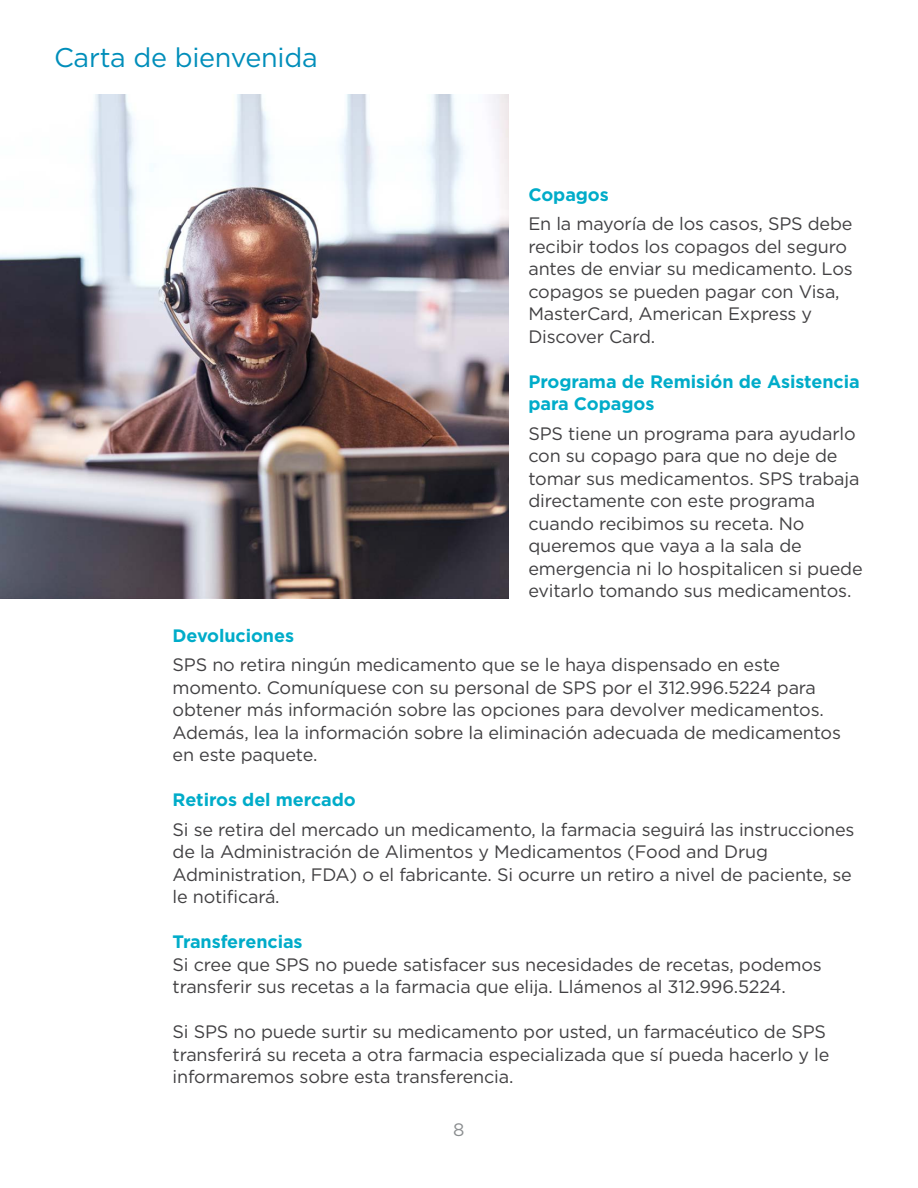
<style>
.page{position:relative;width:918px;height:1188px;background:#fff}
.page>*{position:absolute;margin:0;border:0;box-sizing:border-box;transform-origin:0 0}
.t1{font:27px "Gotham";letter-spacing:-.01em;color:#008eba}
.t2{font:18px/22.5px "Gotham";letter-spacing:-.01em;color:#414042}
.t3{font:700 18px/22.5px "Gotham";letter-spacing:-.005em;color:#00acc9}
.t4{font:18px "Gotham";color:#8b8e90}
</style>
<div class="page">
<img style="left:0;top:94px;width:508px;height:504px">
<h1 class="t1" style="left:54px;top:40px;width:265px">Carta de bienvenida</h1>
<h4 class="t3" style="left:528px;top:184px;width:82px">Copagos</h4>
<p class="t2" style="left:528px;top:212px;width:326px">En la mayoría de los casos, SPS debe recibir todos los copagos del seguro antes de enviar su medicamento. Los copagos se pueden pagar con Visa,<br>MasterCard, American Express y<br>Discover Card.</p>
<h4 class="t3" style="left:528px;top:370px;width:333px">Programa de Remisión de Asistencia para Copagos</h4>
<p class="t2" style="left:528px;top:422px;width:336px">SPS tiene un programa para ayudarlo con su copago para que no deje de tomar sus medicamentos. SPS trabaja directamente con este programa cuando recibimos su receta. No queremos que vaya a la sala de emergencia ni lo hospitalicen si puede evitarlo tomando sus medicamentos.</p>
<h4 class="t3" style="left:173px;top:625px;width:123px">Devoluciones</h4>
<p class="t2" style="left:173px;top:653px;width:670px">SPS no retira ningún medicamento que se le haya dispensado en este momento. Comuníquese con su personal de SPS por el 312.996.5224 para obtener más información sobre las opciones para devolver medicamentos.<br>Además, lea la información sobre la eliminación adecuada de medicamentos en este paquete.</p>
<h4 class="t3" style="left:173px;top:789px;width:185px">Retiros del mercado</h4>
<p class="t2" style="left:173px;top:818px;width:683px">Si se retira del mercado un medicamento, la farmacia seguirá las instrucciones de la Administración de Alimentos y Medicamentos (Food and Drug Administration, FDA) o el fabricante. Si ocurre un retiro a nivel de paciente, se le notifcará.</p>
<h4 class="t3" style="left:173px;top:931px;width:132px">Transferencias</h4>
<p class="t2" style="left:173px;top:953px;width:651px">Si cree que SPS no puede satisfacer sus necesidades de recetas, podemos transferir sus recetas a la farmacia que elija. Llámenos al 312.996.5224.</p>
<p class="t2" style="left:173px;top:1020px;width:658px">Si SPS no puede surtir su medicamento por usted, un farmacéutico de SPS transferirá su receta a otra farmacia especializada que sí pueda hacerlo y le informaremos sobre esta transferencia.</p>
<p class="t4" style="left:453px;top:1119px;width:13px">8</p>
</div>
